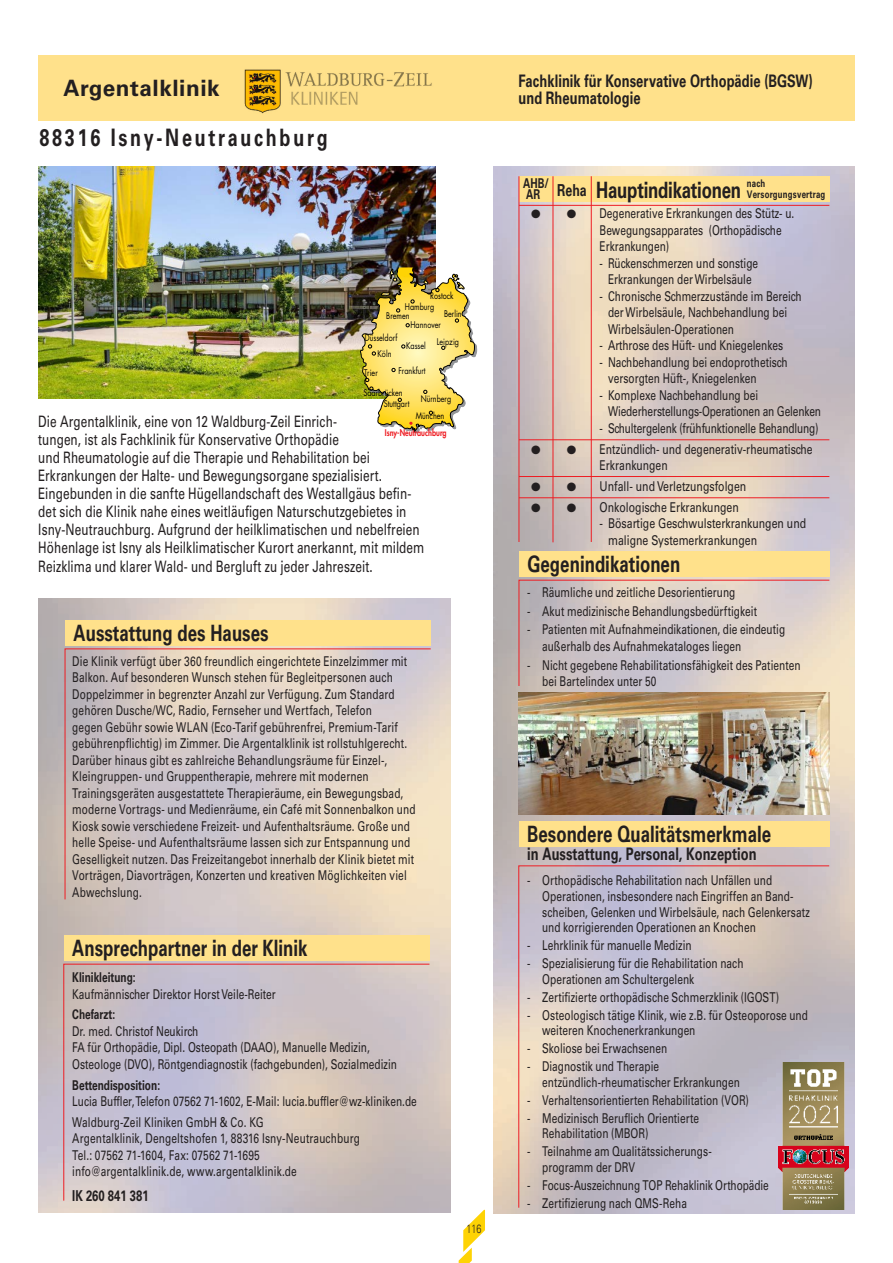
<style>
.page{position:relative;width:893px;height:1263px;background:#fff}
.page>*{position:absolute;margin:0;border:0;box-sizing:border-box;transform-origin:0 0}
.t1{font:700 24px "Univers LT Std";letter-spacing:.15em;color:#231f20;scale:.75 1}
.t2{font:700 22.5px "Univers LT Std";color:#231f20;scale:.75 1}
.t3{font:700 22.5px "Univers LT Std";letter-spacing:.025em;color:#231f20}
.t4{font:700 17.25px/17.2px "Univers LT Std";color:#231f20;scale:.75 1}
.t5{font:15.75px/18px "Univers LT Std";letter-spacing:.005em;color:#231f20;scale:.75 1}
.t6{font:700 15px "Univers LT Std";color:#231f20;scale:.75 1}
.t7{font:13.5px/16.5px "Univers LT Std";color:#231f20;scale:.75 1}
.t8{font:13.5px/16.5px "Univers LT Std";color:#231f20;scale:.78 1}
.t9{font:13.5px/16.5px "Univers LT Std";color:#231f20;scale:.77 1}
.t10{font:700 13.5px/11.2px "Univers LT Std";color:#231f20;scale:.75 1}
.t11{font:300 12px "Univers LT Std";color:#231f20;scale:.75 1}
.t12{font:700 10.5px/10.5px "Univers LT Std";letter-spacing:.025em;color:#231f20;scale:.75 1}
.t13{font:9px "Futura";color:#000;scale:.8 1}
.t14{font:800 9px "Futura";color:#ee1d23;scale:.8 1}
.s1{font-size:16.5px}
</style>
<div class="page">
<img style="left:493px;top:167px;width:362px;height:1047px">
<div style="left:38px;top:55px;width:817px;height:66px;background:#ffe18b"></div>
<svg style="left:459px;top:1210px;width:26px;height:53px"></svg>
<img style="left:38px;top:167px;width:398px;height:231px">
<img style="left:360px;top:267px;width:117px;height:166px">
<img style="left:244px;top:69px;width:188px;height:45px">
<img style="left:519px;top:692px;width:310px;height:123px">
<div style="left:65px;top:620px;width:366px;height:25px;background:#ffe18b"></div>
<svg style="left:64px;top:648px;width:367px;height:252px"></svg>
<div style="left:64px;top:935px;width:365px;height:25px;background:#ffe18b"></div>
<svg style="left:63px;top:963px;width:367px;height:238px"></svg>
<div style="left:519px;top:176px;width:310px;height:26px;background:#ffe18b"></div>
<hr style="left:519px;top:205px;width:310px;height:1px;background:#ee1d23">
<hr style="left:519px;top:439px;width:310px;height:1px;background:#ee1d23">
<hr style="left:519px;top:176px;width:1px;height:366px;background:#ee1d23">
<hr style="left:553px;top:176px;width:1px;height:366px;background:#ee1d23">
<hr style="left:591px;top:176px;width:1px;height:366px;background:#ee1d23">
<hr style="left:519px;top:497px;width:310px;height:1px;background:#ee1d23">
<hr style="left:519px;top:476px;width:310px;height:1px;background:#ee1d23">
<div style="left:519px;top:551px;width:310px;height:26px;background:#ffe18b"></div>
<svg style="left:518px;top:579px;width:312px;height:108px"></svg>
<div style="left:519px;top:821px;width:310px;height:25px;background:#ffe18b"></div>
<svg style="left:518px;top:865px;width:312px;height:343px"></svg>
<img style="left:778px;top:1063px;width:70px;height:146px">
<svg style="left:527px;top:210px;width:49px;height:9px"></svg>
<svg style="left:527px;top:445px;width:49px;height:10px"></svg>
<svg style="left:527px;top:482px;width:49px;height:10px"></svg>
<svg style="left:527px;top:503px;width:49px;height:10px"></svg>
<h2 class="t3" style="left:63px;top:75px;width:158px">Argentalklinik</h2>
<h1 class="t1" style="left:40px;top:124px;width:386px">88316 Isny-Neutrauchburg</h1>
<p class="t13" style="left:430px;top:289px;width:31px">Rostock</p>
<p class="t13" style="left:405px;top:300px;width:38px">Hamburg</p>
<p class="t13" style="left:386px;top:309px;width:31px">Bremen</p>
<p class="t13" style="left:444px;top:308px;width:23px">Berlin</p>
<p class="t13" style="left:410px;top:318px;width:40px">Hannover</p>
<p class="t13" style="left:365px;top:331px;width:42px">Düsseldorf</p>
<p class="t13" style="left:406px;top:339px;width:26px">Kassel</p>
<p class="t13" style="left:399px;top:364px;width:35px">Frankfurt</p>
<p class="t13" style="left:378px;top:347px;width:19px">Köln</p>
<p class="t13" style="left:364px;top:367px;width:18px">Trier</p>
<p class="t13" style="left:437px;top:335px;width:29px">Leipzig</p>
<p class="t13" style="left:363px;top:387px;width:51px">Saarbrücken</p>
<p class="t13" style="left:384px;top:397px;width:33px">Stuttgart</p>
<p class="t13" style="left:421px;top:392px;width:40px">Nürnberg</p>
<p class="t13" style="left:416px;top:410px;width:37px">München</p>
<p class="t5" style="left:38px;top:413px;width:516px">Die Argentalklinik, eine von 12 Waldburg-Zeil Einrich-<br>tungen, ist als Fachklinik für Konservative Orthopädie<br>und Rheumatologie auf die Therapie und Rehabilitation bei Erkrankungen der Halte- und Bewegungsorgane spezialisiert.<br>Eingebunden in die sanfte Hügellandschaft des Westallgäus befin&shy;det sich die Klinik nahe eines weitläufigen Naturschutzgebietes in Isny-Neutrauchburg. Aufgrund der heilklimatischen und nebelfreien Höhenlage ist Isny als Heilklimatischer Kurort anerkannt, mit mildem Reizklima und klarer Wald- und Bergluft zu jeder Jahreszeit.</p>
<p class="t14" style="left:385px;top:427px;width:79px">Isny-Neutrauchburg</p>
<h2 class="t2" style="left:74px;top:620px;width:262px">Ausstattung des Hauses</h2>
<p class="t7" style="left:72px;top:653px;width:459px">Die Klinik verfügt über 360 freundlich eingerichtete Einzelzimmer mit Balkon. Auf besonderen Wunsch stehen für Begleitpersonen auch Doppelzimmer in begrenzter Anzahl zur Verfügung. Zum Standard gehören Dusche/WC, Radio, Fernseher und Wertfach, Telefon<br>gegen Gebühr sowie WLAN (Eco-Tarif gebührenfrei, Premium-Tarif gebührenpflichtig) im Zimmer. Die Argentalklinik ist rollstuhlgerecht.<br>Darüber hinaus gibt es zahlreiche Behandlungsräume für Einzel-, Kleingruppen- und Gruppentherapie, mehrere mit modernen Trainingsgeräten ausgestattete Therapieräume, ein Bewegungsbad, moderne Vortrags- und Medienräume, ein Café mit Sonnenbalkon und Kiosk sowie verschiedene Freizeit- und Aufenthaltsräume. Große und helle Speise- und Aufenthaltsräume lassen sich zur Entspannung und Geselligkeit nutzen. Das Freizeitangebot innerhalb der Klinik bietet mit Vorträgen, Diavorträgen, Konzerten und kreativen Möglichkeiten viel Abwechslung.</p>
<h2 class="t2" style="left:72px;top:935px;width:315px">Ansprechpartner in der Klinik</h2>
<p class="t10" style="left:72px;top:972px;width:86px">Klinikleitung:</p>
<p class="t7" style="left:72px;top:986px;width:273px">Kaufmännischer Direktor Horst Veile-Reiter</p>
<p class="t10" style="left:72px;top:1009px;width:59px">Chefarzt:</p>
<p class="t7" style="left:72px;top:1023px;width:435px">Dr. med. Christof Neukirch<br>FA für Orthopädie, Dipl. Osteopath (DAAO), Manuelle Medizin,<br>Osteologe (DVO), Röntgendiagnostik (fachgebunden), Sozialmedizin</p>
<p class="t10" style="left:72px;top:1079px;width:119px">Bettendisposition:</p>
<p class="t7" style="left:72px;top:1091px;width:461px;line-height:20.7px">Lucia Buffler, Telefon 07562 71-1602, E-Mail: lucia.buffler@wz-kliniken.de<br>Waldburg-Zeil Kliniken GmbH &amp; Co. KG</p>
<p class="t7" style="left:72px;top:1130px;width:385px">Argentalklinik, Dengeltshofen 1, 88316 Isny-Neutrauchburg<br>Tel.: 07562 71-1604, Fax: 07562 71-1695 info@argentalklinik.de, www.argentalklinik.de</p>
<p class="t6" style="left:72px;top:1186px;width:103px">IK 260 841 381</p>
<p class="t11" style="left:467px;top:1222px;width:22px">116</p>
<p class="t4" style="left:518px;top:72px;width:394px">Fachklinik für Konservative Orthopädie (BGSW) und Rheumatologie</p>
<p class="t10" style="left:523px;top:178px;width:36px">AHB/<br>AR</p>
<h2 class="t2" style="left:557px;top:177px;width:247px"><span class="s1">Reha</span> Hauptindikationen</h2>
<p class="t12" style="left:747px;top:178px;width:106px">nach<br>Versorgungsvertrag</p>
<p class="t7" style="left:600px;top:205px;width:261px">Degenerative Erkrankungen des Stütz- u.<br>Bewegungsapparates (Orthopädische<br>Erkrankungen)</p>
<p class="t7" style="left:600px;top:255px;width:213px;text-align:center">- Rückenschmerzen und sonstige<br>Erkrankungen der Wirbelsäule</p>
<p class="t7" style="left:608px;top:288px;width:259px;text-indent:-9px">- Chronische Schmerzzustände im Bereich der Wirbelsäule, Nachbehandlung bei<br>Wirbelsäulen-Operationen</p>
<p class="t7" style="left:600px;top:337px;width:246px">- Arthrose des Hüft- und Kniegelenkes</p>
<p class="t7" style="left:608px;top:354px;width:241px;text-indent:-9px">- Nachbehandlung bei endoprothetisch versorgten Hüft-, Kniegelenken</p>
<p class="t7" style="left:608px;top:387px;width:286px;text-indent:-9px">- Komplexe Nachbehandlung bei<br>Wiederherstellungs-Operationen an Gelenken</p>
<p class="t7" style="left:600px;top:420px;width:293px">- Schultergelenk (frühfunktionelle Behandlung)</p>
<p class="t9" style="left:600px;top:441px;width:278px">Entzündlich- und degenerativ-rheumatische<br>Erkrankungen</p>
<p class="t8" style="left:600px;top:478px;width:190px">Unfall- und Verletzungsfolgen</p>
<p class="t8" style="left:600px;top:499px;width:180px">Onkologische Erkrankungen</p>
<p class="t8" style="left:608px;top:515px;width:256px;text-indent:-9px">- Bösartige Geschwulsterkrankungen und maligne Systemerkrankungen</p>
<h2 class="t2" style="left:527px;top:551px;width:205px">Gegenindikationen</h2>
<p class="t7" style="left:527px;top:584px;width:279px">- Räumliche und zeitliche Desorientierung</p>
<p class="t7" style="left:527px;top:603px;width:308px">- Akut medizinische Behandlungsbedürftigkeit</p>
<p class="t7" style="left:542px;top:621px;width:326px;text-indent:-15px">- Patienten mit Aufnahmeindikationen, die eindeutig außerhalb des Aufnahmekataloges liegen</p>
<p class="t7" style="left:542px;top:656px;width:346px;text-indent:-15px">- Nicht gegebene Rehabilitationsfähigkeit des Patienten bei Bartelindex unter 50</p>
<h2 class="t2" style="left:527px;top:821px;width:327px">Besondere Qualitätsmerkmale</h2>
<p class="t4" style="left:527px;top:845px;width:307px">in Ausstattung, Personal, Konzeption</p>
<p class="t7" style="left:542px;top:872px;width:359px;line-height:15.8px;text-indent:-15px">- Orthopädische Rehabilitation nach Unfällen und Operationen, insbesondere nach Eingriffen an Band&shy;scheiben, Gelenken und Wirbelsäule, nach Gelenkersatz und korrigierenden Operationen an Knochen</p>
<p class="t7" style="left:527px;top:937px;width:221px">- Lehrklinik für manuelle Medizin</p>
<p class="t7" style="left:542px;top:955px;width:270px;line-height:15.8px;text-indent:-15px">- Spezialisierung für die Rehabilitation nach<br>Operationen am Schultergelenk</p>
<p class="t7" style="left:527px;top:989px;width:337px">- Zertifizierte orthopädische Schmerzklinik (IGOST)</p>
<p class="t7" style="left:542px;top:1007px;width:356px;line-height:15.8px;text-indent:-15px">- Osteologisch tätige Klinik, wie z.B. für Osteoporose und weiteren Knochenerkrankungen</p>
<p class="t7" style="left:527px;top:1040px;width:188px">- Skoliose bei Erwachsenen</p>
<p class="t7" style="left:542px;top:1058px;width:265px;line-height:15.8px;text-indent:-15px">- Diagnostik und Therapie entzündlich-rheumatischer Erkrankungen</p>
<p class="t7" style="left:527px;top:1092px;width:297px">- Verhaltensorientierten Rehabilitation (VOR)</p>
<p class="t7" style="left:542px;top:1110px;width:211px;line-height:15.8px;text-indent:-15px">- Medizinisch Beruflich Orientierte<br>Rehabilitation (MBOR)</p>
<p class="t7" style="left:542px;top:1143px;width:228px;line-height:15.8px;text-indent:-15px">- Teilnahme am Qualitätssicherungs&shy;programm der DRV</p>
<p class="t7" style="left:527px;top:1177px;width:324px">- Focus-Auszeichnung TOP Rehaklinik Orthopädie</p>
<p class="t7" style="left:527px;top:1195px;width:214px">- Zertifizierung nach QMS-Reha</p>
</div>
